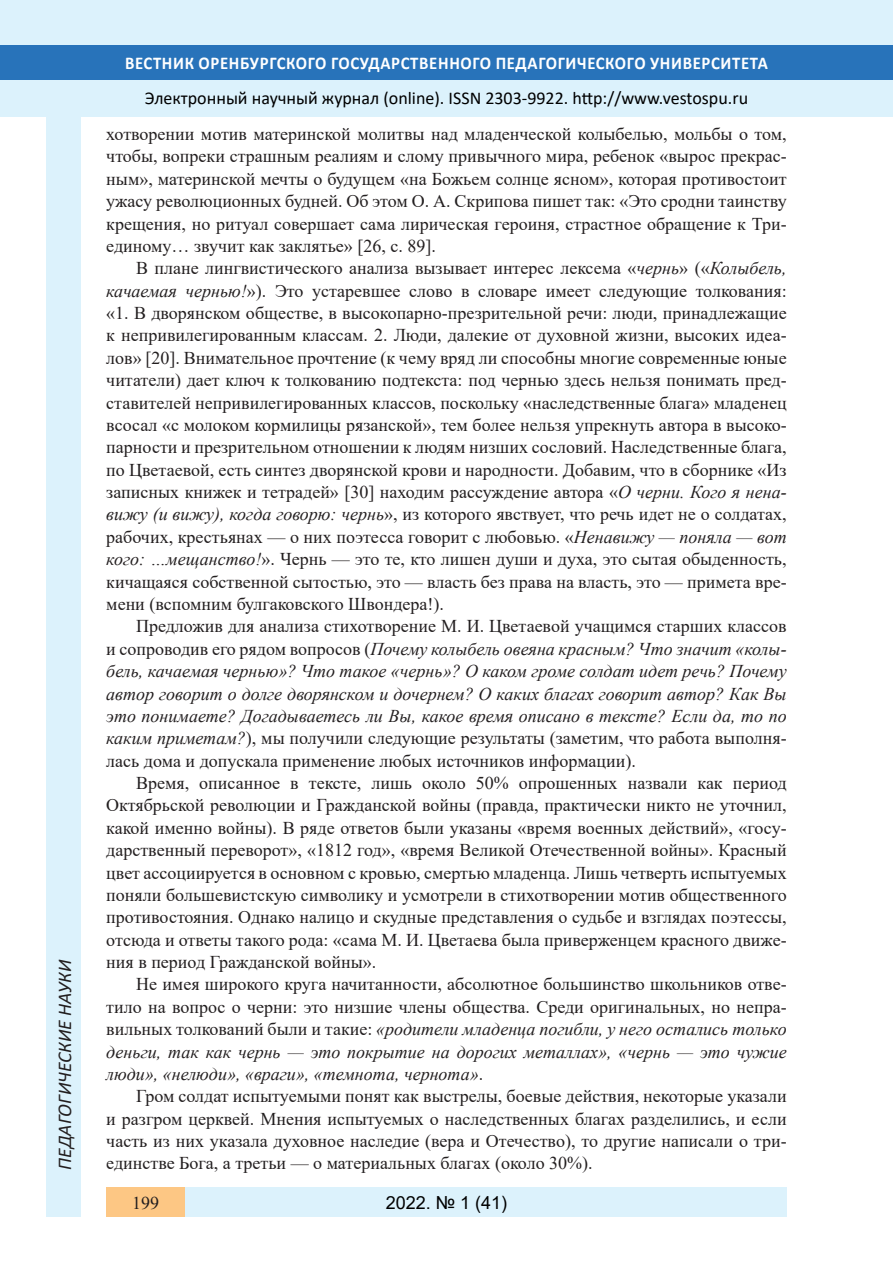
<style>
.page{position:relative;width:893px;height:1263px;background:#fff}
.page>*{position:absolute;margin:0;border:0;box-sizing:border-box;transform-origin:0 0}
.t1{font:italic 19.5px "Calibri";color:#231f20}
.Стиль2{font:18px/22.4px "Times New Roman";color:#231f20;text-align:justify}
.Стиль2-2{font:italic 18px/22.4px "Times New Roman";color:#231f20;text-align:justify}
.t2{font:18px "Calibri";color:#000}
.t3{font:700 18px "Calibri";letter-spacing:.04em;color:#fff;scale:.93 1}
.t4{font:18px "Arial";color:#000}
.t5{font:700 18px "Book Antiqua";color:#000}
.s1{font-style:italic}
.s2{font-style:normal}
</style>
<div class="page">
<div style="left:0;top:0;width:893px;height:116px;background:#dcf2fc"></div>
<div style="left:0;top:45px;width:893px;height:34px;background:#2873ba"></div>
<div style="left:47px;top:116px;width:34px;height:1101px;background:#dcf2fc"></div>
<div style="left:106px;top:1188px;width:681px;height:29px;background:#dcf2fc"></div>
<div style="left:106px;top:1188px;width:79px;height:29px;background:#fdc784"></div>
<p class="t1" style="left:51px;top:1179px;width:279px;rotate:-90deg">03.00.00 Б ОЛОГИЧЕСКИЕ НАУКИ</p>
<p class="t1" style="left:51px;top:1170px;width:211px;rotate:-90deg">ПЕДАГОГИЧЕСКИЕ НАУКИ</p>
<p class="t3" style="left:125px;top:50px;width:693px">ВЕСТНИК ОРЕНБУРГСКОГО ГОСУДАРСТВЕННОГО ПЕДАГОГИЧЕСКОГО УНИВЕРСИТЕТА</p>
<p class="t2" style="left:145px;top:85px;width:605px">Электронный научный журнал (online). ISSN 2303-9922. http://www.vestospu.ru</p>
<p class="t2" style="left:388px;top:85px;width:13px">O</p>
<p class="t2" style="left:583px;top:85px;width:13px">t</p>
<p class="Стиль2" style="left:106px;top:122px;width:682px">хотворении мотив материнской молитвы над младенческой колыбелью, мольбы о том, чтобы, вопреки страшным реалиям и слому привычного мира, ребенок «вырос прекрас&shy;ным», материнской мечты о будущем «на Божьем солнце ясном», которая противостоит ужасу революционных будней. Об этом О. А. Скрипова пишет так: «Это сродни таинству крещения, но ритуал совершает сама лирическая героиня, страстное обращение к Три&shy;единому… звучит как заклятье» [26, с. 89].</p>
<p class="Стиль2" style="left:106px;top:257px;width:682px;text-indent:30px">В плане лингвистического анализа вызывает интерес лексема «<span class="s1">чернь</span>» («<span class="s1">Колыбель, качаемая чернью!</span>»). Это устаревшее слово в словаре имеет следующие толкования: «1. В дворянском обществе, в высокопарно-презрительной речи: люди, принадлежащие к непривилегированным классам. 2. Люди, далекие от духовной жизни, высоких идеа&shy;лов» [20]. Внимательное прочтение (к чему вряд ли способны многие современные юные читатели) дает ключ к толкованию подтекста: под чернью здесь нельзя понимать пред&shy;ставителей непривилегированных классов, поскольку «наследственные блага» младенец всосал «с молоком кормилицы рязанской», тем более нельзя упрекнуть автора в высоко&shy;парности и презрительном отношении к людям низших сословий. Наследственные блага, по Цветаевой, есть синтез дворянской крови и народности. Добавим, что в сборнике «Из записных книжек и тетрадей» [30] находим рассуждение автора «<span class="s1">О черни. Кого я нена&shy;вижу (и вижу), когда говорю: чернь</span>», из которого явствует, что речь идет не о солдатах, рабочих, крестьянах — о них поэтесса говорит с любовью. «<span class="s1">Ненавижу — поняла — вот кого: …мещанство!</span>». Чернь — это те, кто лишен души и духа, это сытая обыденность, кичащаяся собственной сытостью, это — власть без права на власть, это — примета вре&shy;мени (вспомним булгаковского Швондера!).</p>
<p class="Стиль2-2" style="left:106px;top:615px;width:682px;text-indent:30px"><span class="s2">Предложив для анализа стихотворение М. И. Цветаевой учащимся старших классов и сопроводив его рядом вопросов (</span>Почему колыбель овеяна красным? Что значит «колы&shy;бель, качаемая чернью»? Что такое «чернь»? О каком громе солдат идет речь? Почему автор говорит о долге дворянском и дочернем? О каких благах говорит автор? Как Вы это понимаете? Догадываетесь ли Вы, какое время описано в тексте? Если да, то по каким приметам?<span class="s2">), мы получили следующие результаты (заметим, что работа выполня&shy;лась дома и допускала применение любых источников информации).</span></p>
<p class="Стиль2" style="left:106px;top:771px;width:682px;text-indent:30px">Время, описанное в тексте, лишь около 50% опрошенных назвали как период Октябрьской революции и Гражданской войны (правда, практически никто не уточнил, какой именно войны). В ряде ответов были указаны «время военных действий», «госу&shy;дарственный переворот», «1812 год», «время Великой Отечественной войны». Красный цвет ассоциируется в основном с кровью, смертью младенца. Лишь четверть испытуемых поняли большевистскую символику и усмотрели в стихотворении мотив общественного противостояния. Однако налицо и скудные представления о судьбе и взглядах поэтессы, отсюда и ответы такого рода: «сама М. И. Цветаева была приверженцем красного движе&shy;ния в период Гражданской войны».</p>
<p class="Стиль2" style="left:106px;top:973px;width:682px;text-indent:30px">Не имея широкого круга начитанности, абсолютное большинство школьников отве&shy;тило на вопрос о черни: это низшие члены общества. Среди оригинальных, но непра&shy;вильных толкований были и такие: <span class="s1">«родители младенца погибли, у него остались только деньги, так как чернь — это покрытие на дорогих металлах», «чернь — это чужие люди», «нелюди», «враги», «темнота, чернота»</span>.</p>
<p class="Стиль2" style="left:106px;top:1084px;width:682px;text-indent:30px">Гром солдат испытуемыми понят как выстрелы, боевые действия, некоторые указали и разгром церквей. Мнения испытуемых о наследственных благах разделились, и если часть из них указала духовное наследие (вера и Отечество), то другие написали о три&shy;единстве Бога, а третьи — о материальных благах (около 30%).</p>
<p class="Стиль2" style="left:132px;top:1191px;width:28px">199</p>
<p class="t5" style="left:390px;top:1190px;width:37px">2018</p>
<p class="t5" style="left:460px;top:1190px;width:45px">2 26)</p>
<p class="t4" style="left:386px;top:1190px;width:123px">2022. № 1 (41)</p>
</div>
